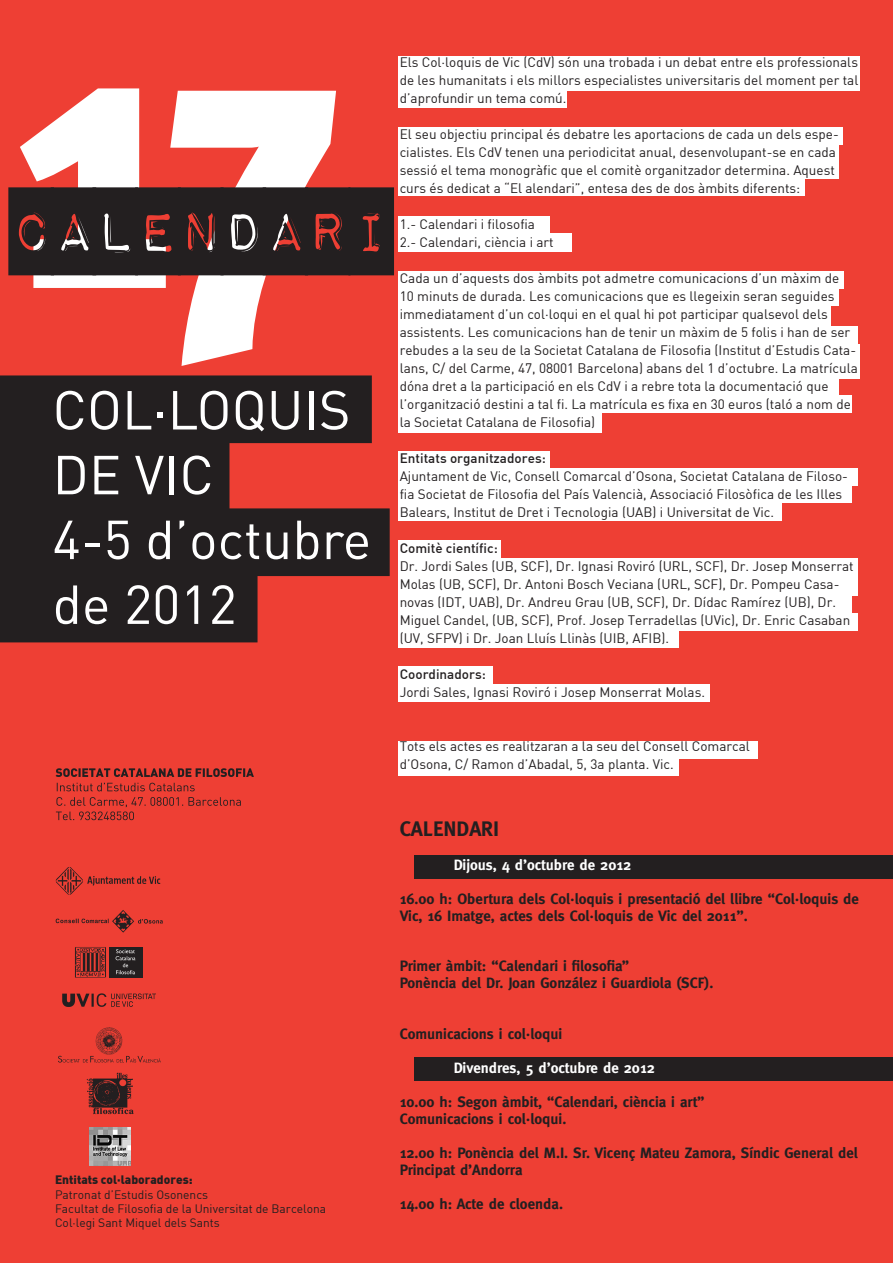
<style>
.page{position:relative;width:893px;height:1263px;background:#ee3f34}
.page>*{position:absolute;margin:0;border:0;box-sizing:border-box;transform-origin:0 0}
.t1{font:900 375px "Meta Plus";color:#fff}
.t2{font:72px "Impact Label";color:#231f20}
.t3{font:54px/64.8px "DIN";color:#fff}
.t4{font:700 21px "Meta";color:#231f20}
.t5{font:700 15px/17px "Meta";color:#231f20}
.t6{font:700 15px "Meta";color:#fff}
.t7{font:13.5px/18px "DIN";color:#231f20}
.t8{font:500 13.5px "DIN";color:#231f20}
.t9{font:12px "DIN";color:#231f20}
.t10{font:900 12px "DIN";color:#231f20}
</style>
<div class="page">
<div style="left:110px;top:947px;width:33px;height:30px;background:#231f20"></div>
<svg style="left:116px;top:949px;width:19px;height:25px"></svg>
<div style="left:1px;top:376px;width:370px;height:66px;background:#231f20"></div>
<div style="left:0;top:375px;width:372px;height:68px;border:2px solid #231f20"></div>
<div style="left:1px;top:443px;width:228px;height:66px;background:#231f20"></div>
<div style="left:0;top:442px;width:229px;height:68px;border:2px solid #231f20"></div>
<div style="left:1px;top:509px;width:388px;height:66px;background:#231f20"></div>
<div style="left:0;top:508px;width:390px;height:68px;border:2px solid #231f20"></div>
<div style="left:1px;top:575px;width:256px;height:67px;background:#231f20"></div>
<img style="left:55px;top:860px;width:107px;height:37px">
<div style="left:398px;top:56px;width:461px;height:18px;background:#fff"></div>
<div style="left:398px;top:74px;width:461px;height:17px;background:#fff"></div>
<div style="left:398px;top:91px;width:169px;height:17px;background:#fff"></div>
<div style="left:398px;top:127px;width:444px;height:17px;background:#fff"></div>
<div style="left:398px;top:144px;width:441px;height:17px;background:#fff"></div>
<div style="left:398px;top:161px;width:441px;height:18px;background:#fff"></div>
<div style="left:398px;top:179px;width:407px;height:17px;background:#fff"></div>
<div style="left:398px;top:216px;width:152px;height:18px;background:#fff"></div>
<div style="left:398px;top:234px;width:173px;height:18px;background:#fff"></div>
<div style="left:398px;top:271px;width:445px;height:17px;background:#fff"></div>
<div style="left:398px;top:288px;width:441px;height:18px;background:#fff"></div>
<div style="left:398px;top:305px;width:433px;height:22px;background:#fff"></div>
<div style="left:398px;top:327px;width:460px;height:17px;background:#fff"></div>
<div style="left:398px;top:344px;width:461px;height:17px;background:#fff"></div>
<div style="left:398px;top:361px;width:462px;height:17px;background:#fff"></div>
<div style="left:398px;top:378px;width:441px;height:18px;background:#fff"></div>
<div style="left:398px;top:396px;width:453px;height:17px;background:#fff"></div>
<div style="left:398px;top:451px;width:151px;height:17px;background:#fff"></div>
<div style="left:398px;top:468px;width:460px;height:18px;background:#fff"></div>
<div style="left:398px;top:540px;width:103px;height:21px;background:#fff"></div>
<div style="left:398px;top:558px;width:460px;height:21px;background:#fff"></div>
<div style="left:398px;top:578px;width:460px;height:18px;background:#fff"></div>
<div style="left:398px;top:596px;width:453px;height:17px;background:#fff"></div>
<div style="left:398px;top:613px;width:460px;height:17px;background:#fff"></div>
<div style="left:398px;top:666px;width:94px;height:23px;background:#fff"></div>
<div style="left:398px;top:684px;width:311px;height:18px;background:#fff"></div>
<div style="left:398px;top:741px;width:360px;height:17px;background:#fff"></div>
<div style="left:398px;top:758px;width:280px;height:17px;background:#fff"></div>
<div style="left:398px;top:486px;width:453px;height:17px;background:#fff"></div>
<div style="left:398px;top:411px;width:204px;height:21px;background:#fff"></div>
<div style="left:415px;top:855px;width:478px;height:23px;background:#231f20"></div>
<div style="left:415px;top:1057px;width:478px;height:23px;background:#231f20"></div>
<img style="left:55px;top:908px;width:108px;height:26px">
<img style="left:61px;top:992px;width:95px;height:16px">
<svg style="left:58px;top:1056px;width:103px;height:7px"></svg>
<img style="left:73px;top:947px;width:34px;height:31px">
<svg style="left:56px;top:768px;width:198px;height:9px;background:#8b2f2a"></svg>
<svg style="left:57px;top:783px;width:138px;height:8px"></svg>
<svg style="left:56px;top:797px;width:185px;height:23px;background:#d53a31"></svg>
<img style="left:96px;top:1028px;width:27px;height:27px">
<div style="left:398px;top:503px;width:384px;height:17px;background:#fff"></div>
<div style="left:398px;top:631px;width:281px;height:17px;background:#fff"></div>
<img style="left:86px;top:1073px;width:48px;height:41px">
<img style="left:90px;top:1128px;width:40px;height:38px">
<p class="t7" style="left:400px;top:53px;width:460px;text-align:justify">Els Col·loquis de Vic (CdV) són una trobada i un debat entre els professionals de les humanitats i els millors especialistes universitaris del moment per tal d’aprofundir un tema comú.</p>
<p class="t7" style="left:400px;top:125px;width:441px">El seu objectiu principal és debatre les aportacions de cada un dels espe&shy;cialistes. Els CdV tenen una periodicitat anual, desenvolupant-se en cada sessió el tema monogràfic que el comitè organitzador determina. Aquest curs és dedicat a “El alendari”, entesa des de dos àmbits diferents:</p>
<p class="t7" style="left:400px;top:215px;width:137px">1.- Calendari i filosofia</p>
<p class="t7" style="left:400px;top:233px;width:156px">2.- Calendari, ciència i art</p>
<p class="t7" style="left:400px;top:269px;width:460px">Cada un d’aquests dos àmbits pot admetre comunicacions d’un màxim de<br>10 minuts de durada. Les comunicacions que es llegeixin seran seguides immediatament d’un col·loqui en el qual hi pot participar qualsevol dels assistents. Les comunicacions han de tenir un màxim de 5 folis i han de ser rebudes a la seu de la Societat Catalana de Filosofia (Institut d’Estudis Cata&shy;lans, C/ del Carme, 47, 08001 Barcelona) abans del 1 d’octubre. La matrícula dóna dret a la participació en els CdV i a rebre tota la documentació que l’organització destini a tal fi. La matrícula es fixa en 30 euros (taló a nom de la Societat Catalana de Filosofia)</p>
<p class="t8" style="left:400px;top:450px;width:148px">Entitats organitzadores:</p>
<p class="t7" style="left:400px;top:467px;width:450px">Ajuntament de Vic, Consell Comarcal d’Osona, Societat Catalana de Filoso&shy;fia Societat de Filosofia del País Valencià, Associació Filosòfica de les Illes<br>Balears, Institut de Dret i Tecnologia (UAB) i Universitat de Vic.</p>
<p class="t8" style="left:400px;top:540px;width:100px">Comitè científic:</p>
<p class="t7" style="left:400px;top:557px;width:455px">Dr. Jordi Sales (UB, SCF), Dr. Ignasi Roviró (URL, SCF), Dr. Josep Monserrat Molas (UB, SCF), Dr. Antoni Bosch Veciana (URL, SCF), Dr. Pompeu Casa&shy;novas (IDT, UAB), Dr. Andreu Grau (UB, SCF), Dr. Dídac Ramírez (UB), Dr.<br>Miguel Candel, (UB, SCF), Prof. Josep Terradellas (UVic), Dr. Enric Casaban (UV, SFPV) i Dr. Joan Lluís Llinàs (UIB, AFIB).</p>
<p class="t8" style="left:400px;top:666px;width:88px">Coordinadors:</p>
<p class="t7" style="left:400px;top:683px;width:307px">Jordi Sales, Ignasi Roviró i Josep Monserrat Molas.</p>
<p class="t1" style="left:18px;top:-62px;width:318px">17</p>
<p class="t2" style="left:10px;top:187px;width:384px">CALENDARI</p>
<p class="t3" style="left:52px;top:377px;width:300px">COL∙LOQUIS<br>DE VIC</p>
<p class="t3" style="left:52px;top:506px;width:320px">4-5 d’octubre de 2012</p>
<p class="t10" style="left:55px;top:1172px;width:139px">Entitats col·laboradores:</p>
<p class="t9" style="left:55px;top:1187px;width:155px">Patronat d’Estudis Osonencs</p>
<p class="t9" style="left:55px;top:1201px;width:273px">Facultat de Filosofia de la Universitat de Barcelona</p>
<p class="t9" style="left:55px;top:1215px;width:166px">Col·legi Sant Miquel dels Sants</p>
<p class="t7" style="left:400px;top:737px;width:352px">Tots els actes es realitzaran a la seu del Consell Comarcal</p>
<p class="t7" style="left:400px;top:755px;width:276px">d’Osona, C/ Ramon d’Abadal, 5, 3a planta. Vic.</p>
<p class="t4" style="left:400px;top:816px;width:101px">CALENDARI</p>
<p class="t6" style="left:454px;top:856px;width:179px">Dijous, 4 d’octubre de 2012</p>
<p class="t5" style="left:400px;top:890px;width:461px">16.00 h: Obertura dels Col·loquis i presentació del llibre “Col·loquis de<br>Vic, 16 Imatge, actes dels Col·loquis de Vic del 2011”.</p>
<p class="t5" style="left:400px;top:958px;width:231px">Primer àmbit: “Calendari i filosofia”</p>
<p class="t5" style="left:400px;top:975px;width:315px">Ponència del Dr. Joan González i Guardiola (SCF).</p>
<p class="t5" style="left:400px;top:1025px;width:164px">Comunicacions i col·loqui</p>
<p class="t6" style="left:454px;top:1059px;width:203px">Divendres, 5 d’octubre de 2012</p>
<p class="t5" style="left:400px;top:1093px;width:306px">10.00 h: Segon àmbit, “Calendari, ciència i art”</p>
<p class="t5" style="left:400px;top:1110px;width:168px">Comunicacions i col·loqui.</p>
<p class="t5" style="left:400px;top:1144px;width:460px">12.00 h: Ponència del M.I. Sr. Vicenç Mateu Zamora, Síndic General del<br>Principat d’Andorra</p>
<p class="t5" style="left:400px;top:1195px;width:165px">14.00 h: Acte de cloenda.</p>
</div>
